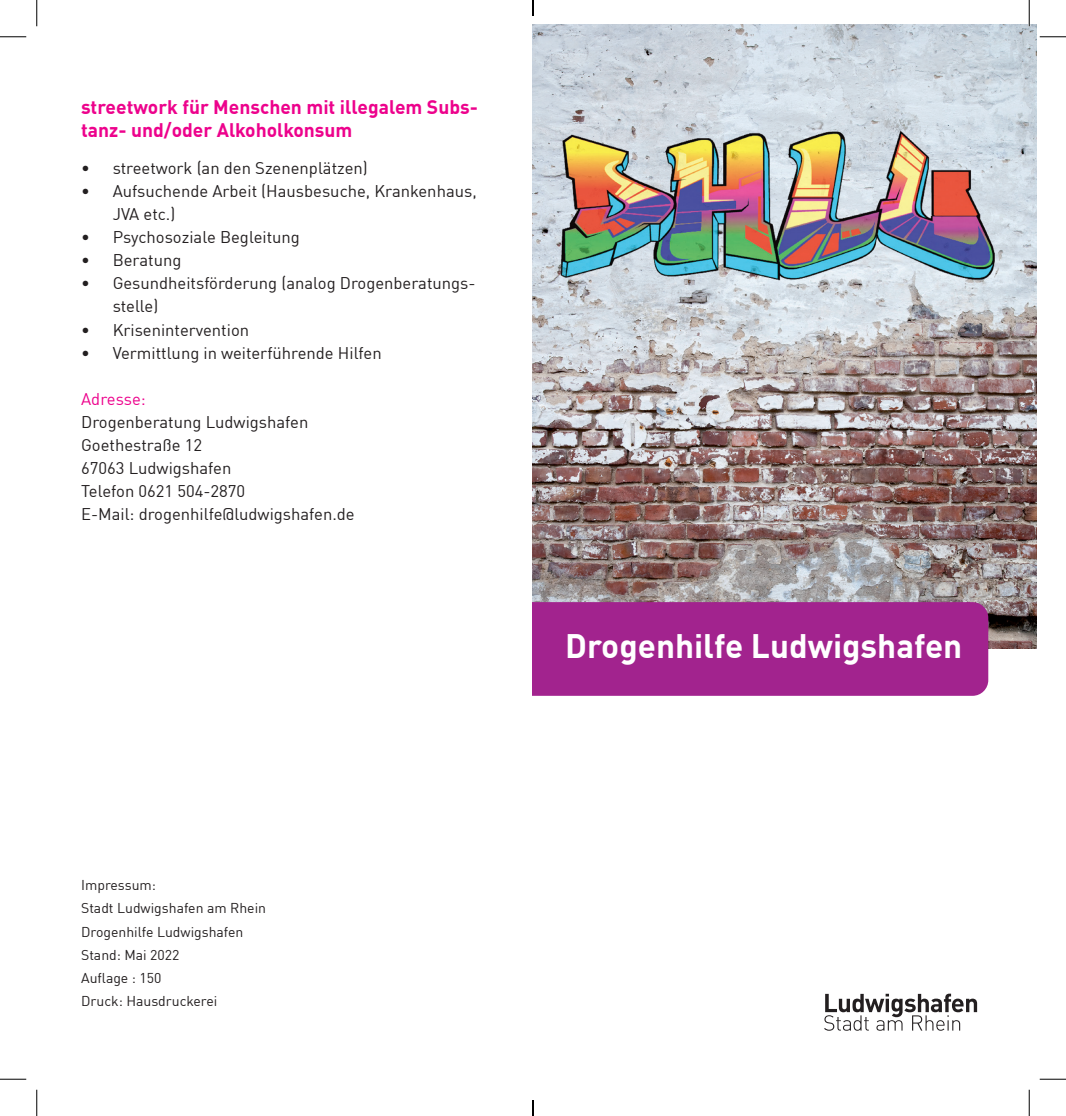
<style>
.page{position:relative;width:1066px;height:1116px;background:#fff}
.page>*{position:absolute;margin:0;border:0;box-sizing:border-box;transform-origin:0 0}
.t1{font:700 33.25px "DIN Offc";color:#fff}
.t2{font:700 19.25px/23.1px "DIN Offc";color:#ed028c}
.t3{font:16.62px/23.1px "DIN Offc";color:#231f20}
.t4{font:16.62px "DIN Offc";color:#ed028c}
.t5{font:14px/23.1px "DIN Offc";color:#231f20}
</style>
<div class="page">
<svg style="left:824px;top:993px;width:153px;height:37px"></svg>
<img style="left:532px;top:24px;width:504px;height:625px">
<div style="left:506px;top:602px;width:482px;height:93px;background:#a2238e;border-radius:16px"></div>
<div style="left:489px;top:22px;width:43px;height:1071px;background:#fff"></div>
<hr style="left:1028px;top:0;width:2px;height:26px;background:#fff">
<svg style="left:0;top:36px;width:26px;height:1px"></svg>
<svg style="left:1039px;top:36px;width:27px;height:1px"></svg>
<svg style="left:0;top:1078px;width:26px;height:1px"></svg>
<svg style="left:1039px;top:1078px;width:27px;height:1px"></svg>
<svg style="left:36px;top:0;width:1px;height:26px"></svg>
<svg style="left:36px;top:1089px;width:1px;height:26px"></svg>
<svg style="left:1029px;top:0;width:1px;height:26px"></svg>
<svg style="left:1029px;top:1089px;width:1px;height:26px"></svg>
<svg style="left:532px;top:0;width:2px;height:16px"></svg>
<svg style="left:532px;top:1100px;width:2px;height:15px"></svg>
<p class="t2" style="left:81px;top:94px;width:398px">streetwork für Menschen mit illegalem Subs&shy;tanz- und/oder Alkoholkonsum</p>
<p class="t3" style="left:81px;top:156px;width:288px">• streetwork (an den Szenenplätzen)</p>
<p class="t3" style="left:113px;top:179px;width:365px;text-indent:-32px">• Aufsuchende Arbeit (Hausbesuche, Krankenhaus,<br>JVA etc.)</p>
<p class="t3" style="left:81px;top:225px;width:220px">• Psychosoziale Begleitung</p>
<p class="t3" style="left:81px;top:248px;width:102px">• Beratung</p>
<p class="t3" style="left:113px;top:271px;width:364px;text-indent:-32px">• Gesundheitsförderung (analog Drogenberatungs&shy;stelle)</p>
<p class="t3" style="left:81px;top:317px;width:169px">• Krisenintervention</p>
<p class="t3" style="left:81px;top:341px;width:302px">• Vermittlung in weiterführende Hilfen</p>
<p class="t4" style="left:81px;top:388px;width:66px">Adresse:</p>
<p class="t3" style="left:81px;top:410px;width:275px">Drogenberatung Ludwigshafen<br>Goethestraße 12<br>67063 Ludwigshafen<br>Telefon 0621 504-2870<br>E-Mail: drogenhilfe@ludwigshafen.de</p>
<p class="t5" style="left:81px;top:873px;width:186px">Impressum:<br>Stadt Ludwigshafen am Rhein<br>Drogenhilfe Ludwigshafen<br>Stand: Mai 2022<br>Auflage : 150<br>Druck: Hausdruckerei</p>
<h1 class="t1" style="left:565px;top:624px;width:398px">Drogenhilfe Ludwigshafen</h1>
</div>
